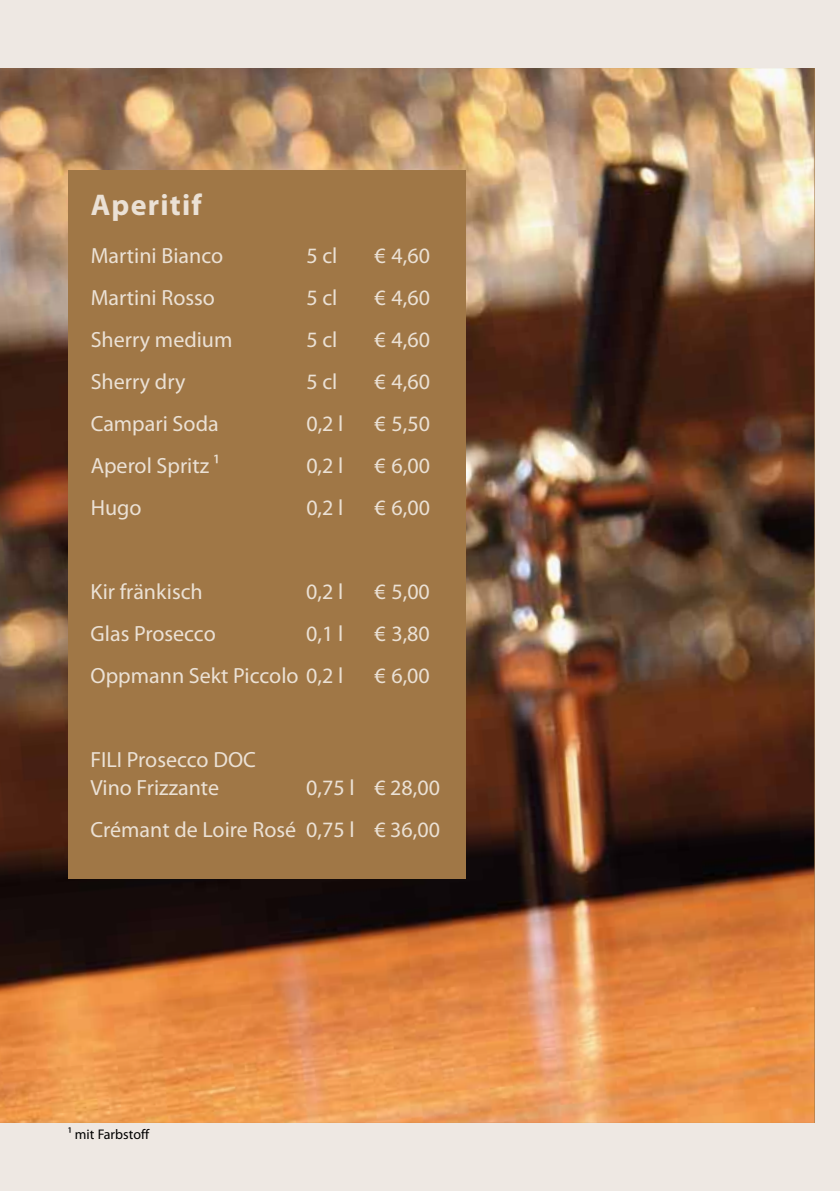
<style>
.page{position:relative;width:840px;height:1191px;background:#fff}
.page>*{position:absolute;margin:0;border:0;box-sizing:border-box;transform-origin:0 0}
.t1{font:700 30px "Myriad Pro";letter-spacing:.04em;color:#ebe1d5}
.t2{font:22px/28px "Myriad Pro";color:#ebe1d5}
.t3{font:14px "Myriad Pro";color:#000}
</style>
<div class="page">
<div style="left:0;top:0;width:839px;height:1191px;background:#eee8e3"></div>
<img style="left:0;top:68px;width:814px;height:1055px">
<div style="left:68px;top:170px;width:397px;height:709px;background:#a07746"></div>
<h1 class="t1" style="left:91px;top:186px;width:112px">Aperitif</h1>
<p class="t2" style="left:91px;top:241px;width:134px">Martini Bianco</p>
<p class="t2" style="left:306px;top:241px;width:32px">5 cl</p>
<p class="t2" style="left:374px;top:241px;width:57px">€ 4,60</p>
<p class="t2" style="left:91px;top:283px;width:126px">Martini Rosso</p>
<p class="t2" style="left:306px;top:283px;width:32px">5 cl</p>
<p class="t2" style="left:374px;top:283px;width:57px">€ 4,60</p>
<p class="t2" style="left:91px;top:325px;width:143px">Sherry medium</p>
<p class="t2" style="left:306px;top:325px;width:32px">5 cl</p>
<p class="t2" style="left:374px;top:325px;width:57px">€ 4,60</p>
<p class="t2" style="left:91px;top:367px;width:96px">Sherry dry</p>
<p class="t2" style="left:306px;top:367px;width:32px">5 cl</p>
<p class="t2" style="left:374px;top:367px;width:57px">€ 4,60</p>
<p class="t2" style="left:91px;top:409px;width:129px">Campari Soda</p>
<p class="t2" style="left:306px;top:409px;width:38px">0,2 l</p>
<p class="t2" style="left:374px;top:409px;width:57px">€ 5,50</p>
<p class="t2" style="left:91px;top:451px;width:130px">Aperol Spritz ¹</p>
<p class="t2" style="left:306px;top:451px;width:38px">0,2 l</p>
<p class="t2" style="left:374px;top:451px;width:57px">€ 6,00</p>
<p class="t2" style="left:91px;top:493px;width:52px">Hugo</p>
<p class="t2" style="left:306px;top:493px;width:38px">0,2 l</p>
<p class="t2" style="left:374px;top:493px;width:57px">€ 6,00</p>
<p class="t2" style="left:91px;top:577px;width:114px">Kir fränkisch</p>
<p class="t2" style="left:306px;top:577px;width:38px">0,2 l</p>
<p class="t2" style="left:374px;top:577px;width:57px">€ 5,00</p>
<p class="t2" style="left:91px;top:619px;width:127px">Glas Prosecco</p>
<p class="t2" style="left:306px;top:619px;width:38px">0,1 l</p>
<p class="t2" style="left:374px;top:619px;width:57px">€ 3,80</p>
<p class="t2" style="left:91px;top:661px;width:254px">Oppmann Sekt Piccolo 0,2 l</p>
<p class="t2" style="left:374px;top:661px;width:57px">€ 6,00</p>
<p class="t2" style="left:90px;top:745px;width:167px">FILI Prosecco DOC<br>Vino Frizzante</p>
<p class="t2" style="left:90px;top:766px;width:351px;line-height:42px;text-align:right">0,75 l € 28,00<br>Crémant de Loire Rosé 0,75 l € 36,00</p>
<p class="t3" style="left:68px;top:1125px;width:83px">¹ mit Farbstoff</p>
</div>
